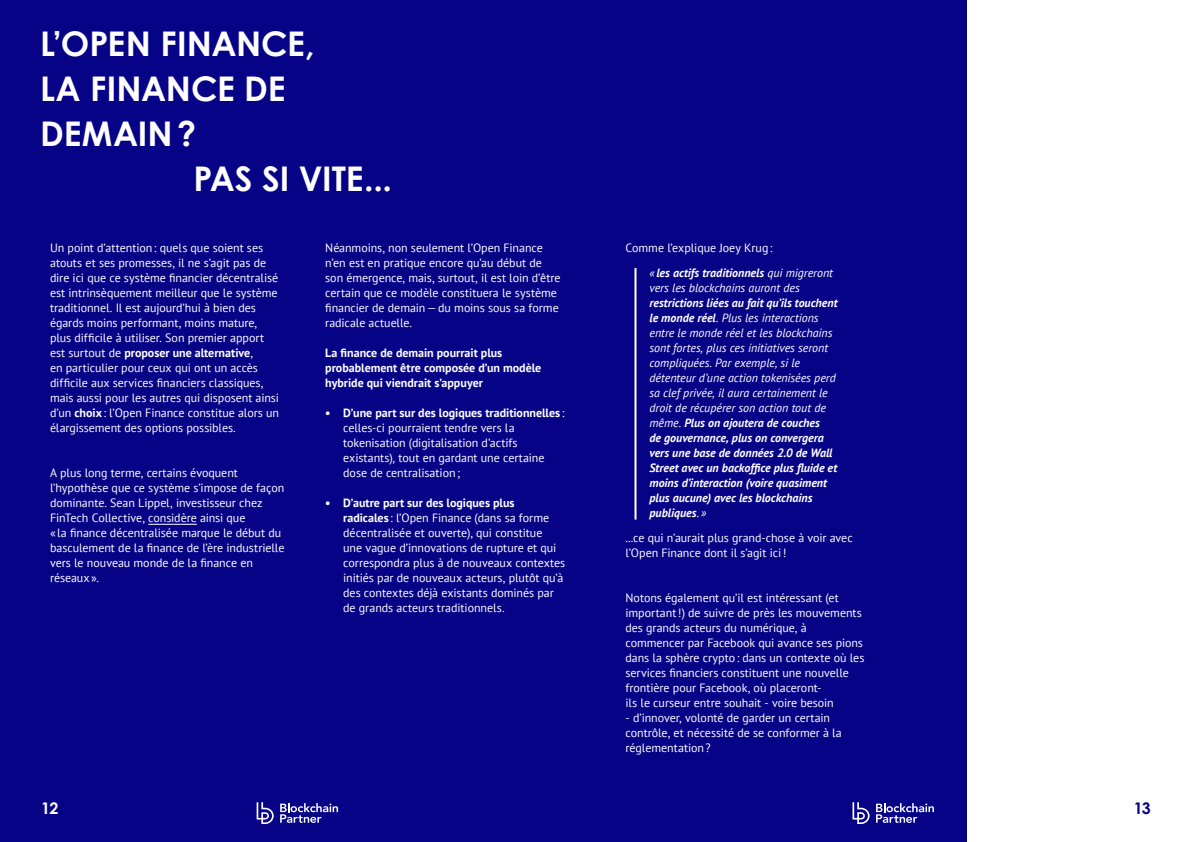
<style>
.page{position:relative;width:1191px;height:842px;background:#fff}
.page>*{position:absolute;margin:0;border:0;box-sizing:border-box;transform-origin:0 0}
.t1{font:700 34px "Century Gothic";letter-spacing:-.005em;color:#fff}
.t2{font:700 16px "Century Gothic";color:#fff}
.t3{font:700 16px "Century Gothic";color:#060387}
.t4{font:12px/15px "PT Sans";letter-spacing:-.005em;color:#fff}
.t5{font:italic 700 12px/15px "PT Sans";color:#fff}
.t6{font:700 12px/15px "PT Sans";color:#fff}
.t7{font:italic 12px "PT Sans";letter-spacing:-.005em;color:#fff}
.s1{font-weight:700}
.s2{font-style:italic}
.s3{font-weight:700;font-style:italic}
.s4{font-weight:400}
</style>
<div class="page">
<div style="left:0;top:0;width:966px;height:842px;background:#060387"></div>
<hr style="left:148px;top:524px;width:49px;height:1px;background:#fff">
<hr style="left:634px;top:268px;width:2px;height:252px;background:#fff">
<svg style="left:280px;top:803px;width:58px;height:20px"></svg>
<svg style="left:257px;top:802px;width:17px;height:22px"></svg>
<svg style="left:876px;top:803px;width:58px;height:20px"></svg>
<svg style="left:852px;top:802px;width:17px;height:22px"></svg>
<h1 class="t1" style="left:40px;top:17px;width:276px">L’OPEN FINANCE,</h1>
<h1 class="t1" style="left:40px;top:62px;width:247px">LA FINANCE DE</h1>
<h1 class="t1" style="left:40px;top:107px;width:158px">DEMAIN?</h1>
<h1 class="t1" style="left:193px;top:152px;width:200px">PAS SI VITE...</h1>
<p class="t4" style="left:50px;top:240px;width:231px">Un point d’attention: quels que soient ses atouts et ses promesses, il ne s’agit pas de dire ici que ce système financier décentralisé est intrinsèquement meilleur que le système traditionnel. Il est aujourd’hui à bien des égards moins performant, moins mature, plus difficile à utiliser. Son premier apport est surtout de <span class="s1">proposer une alternative</span>,<br>en particulier pour ceux qui ont un accès difficile aux services financiers classiques, mais aussi pour les autres qui disposent ainsi d’un <span class="s1">choix</span>: l’Open Finance constitue alors un élargissement des options possibles.</p>
<p class="t4" style="left:50px;top:465px;width:236px">A plus long terme, certains évoquent l’hypothèse que ce système s’impose de façon dominante. Sean Lippel, investisseur chez FinTech Collective, considère ainsi que<br>« la finance décentralisée marque le début du basculement de la finance de l’ère industrielle vers le nouveau monde de la finance en réseaux».</p>
<p class="t4" style="left:325px;top:240px;width:237px">Néanmoins, non seulement l’Open Finance n’en est en pratique encore qu’au début de son émergence, mais, surtout, il est loin d’être certain que ce modèle constituera le système financier de demain—du moins sous sa forme radicale actuelle.</p>
<p class="t6" style="left:325px;top:345px;width:218px">La finance de demain pourrait plus probablement être composée d’un modèle hybride qui viendrait s’appuyer</p>
<p class="t4" style="left:343px;top:405px;width:223px;text-indent:-18px"><span class="s1">• D’une part sur des logiques traditionnelles</span> : celles-ci pourraient tendre vers la tokenisation (digitalisation d’actifs existants), tout en gardant une certaine dose de centralisation;</p>
<p class="t4" style="left:343px;top:495px;width:223px;text-indent:-18px"><span class="s1">• D’autre part sur des logiques plus<br>radicales</span> : l’Open Finance (dans sa forme décentralisée et ouverte), qui constitue<br>une vague d’innovations de rupture et qui correspondra plus à de nouveaux contextes initiés par de nouveaux acteurs, plutôt qu’à des contextes déjà existants dominés par de grands acteurs traditionnels.</p>
<p class="t4" style="left:649px;top:235px;width:185px;line-height:25px;text-indent:-24px">Comme l’explique Joey Krug:<br><span class="s2">«</span> <span class="s3">les actifs traditionnels</span> <span class="s2">qui migreront</span></p>
<p class="t7" style="left:649px;top:280px;width:152px">vers les blockchains auront des</p>
<p class="t5" style="left:649px;top:295px;width:190px">restrictions liées au fait qu’ils touchent le monde réel<span class="s4">. Plus les interactions entre le monde réel et les blockchains sont fortes, plus ces initiatives seront compliquées. Par exemple, si le détenteur d’une action tokenisées perd sa clef privée, il aura certainement le droit de récupérer son action tout de même.</span> Plus on ajoutera de couches<br>de gouvernance, plus on convergera vers une base de données 2.0 de Wall Street avec un backoffice plus fluide et moins d’interaction (voire quasiment plus aucune) avec les blockchains publiques<span class="s4">. »</span></p>
<p class="t4" style="left:625px;top:530px;width:229px">...ce qui n’aurait plus grand-chose à voir avec l’Open Finance dont il s’agit ici!</p>
<p class="t4" style="left:625px;top:590px;width:240px">Notons également qu’il est intéressant (et important!) de suivre de près les mouvements des grands acteurs du numérique, à commencer par Facebook qui avance ses pions dans la sphère crypto: dans un contexte où les services financiers constituent une nouvelle frontière pour Facebook, où placeront-<br>ils le curseur entre souhait - voire besoin</p>
<p class="t4" style="left:625px;top:710px;width:218px">- d’innover, volonté de garder un certain contrôle, et nécessité de se conformer à la réglementation?</p>
<h2 class="t2" style="left:41px;top:796px;width:19px">12</h2>
<h2 class="t3" style="left:1133px;top:796px;width:19px">13</h2>
</div>
